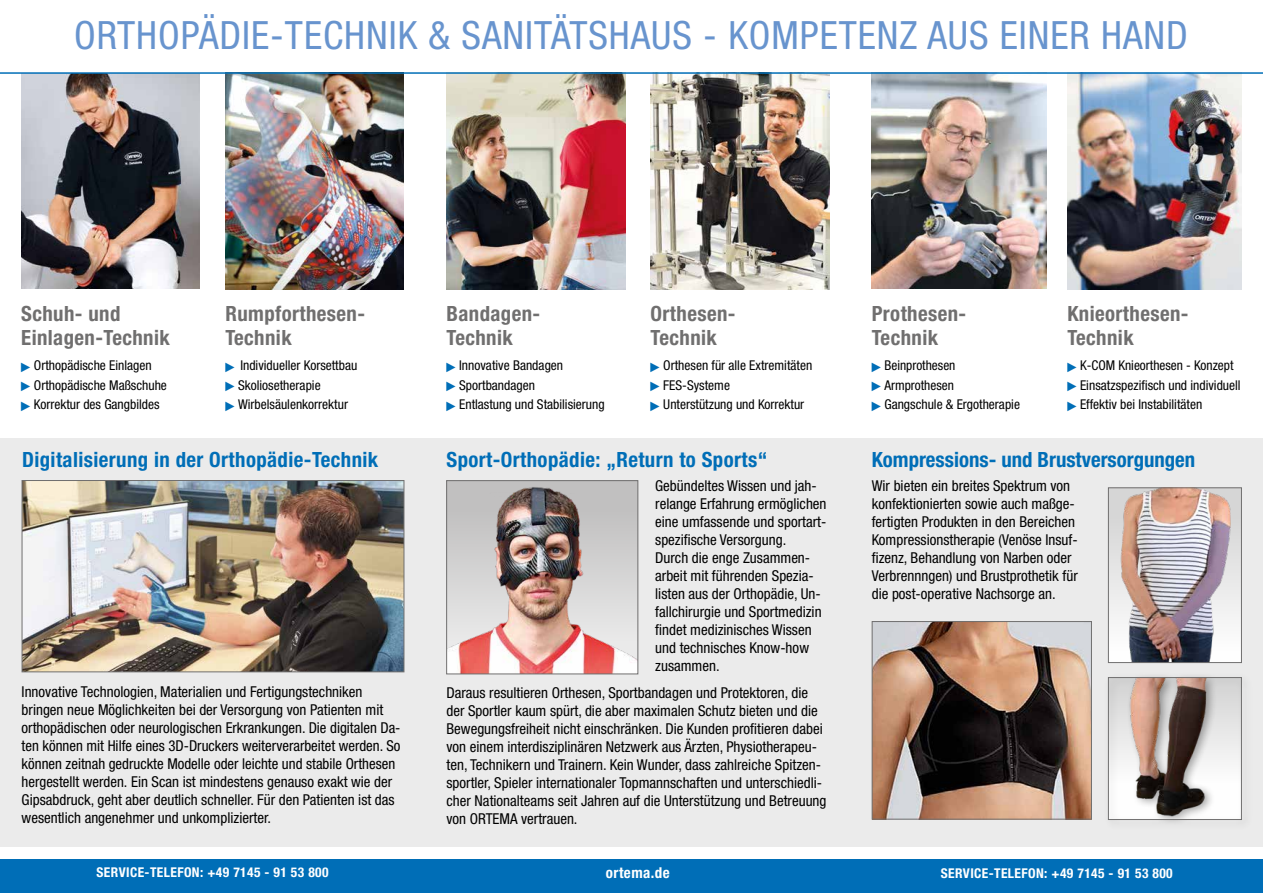
<style>
.page{position:relative;width:1263px;height:893px;background:#fff}
.page>*{position:absolute;margin:0;border:0;box-sizing:border-box;transform-origin:0 0}
.t1{font:condensed 39px "Helvetica Neue LT Std";letter-spacing:.025em;color:#6894ce}
.t2{font:700 condensed 21px/24px "Helvetica Neue LT Std";letter-spacing:.02em;color:#706f6f}
.t3{font:700 condensed 21px "Helvetica Neue LT Std";letter-spacing:.02em;color:#006eb7}
.t4{font:700 condensed 21px "Helvetica Neue LT Std";color:#006eb7}
.t5{font:condensed 15px/18px "Helvetica Neue LT Std";color:#000}
.t6{font:700 condensed 15px "Helvetica Neue LT Std";letter-spacing:.03em;color:#fff}
.t7{font:condensed 13.5px/19.5px "Helvetica Neue LT Std";color:#000}
.t8{font:700 condensed 13.5px "Helvetica Neue LT Std";letter-spacing:.03em;color:#fff}
.s1{font-family:"Arial Narrow";font-stretch:normal;color:#006eb7}
</style>
<div class="page">
<div style="left:0;top:438px;width:1263px;height:408px;background:#ebebeb"></div>
<img style="left:21px;top:74px;width:179px;height:215px">
<img style="left:225px;top:74px;width:179px;height:215px">
<img style="left:446px;top:74px;width:179px;height:215px">
<img style="left:651px;top:74px;width:178px;height:215px">
<img style="left:24px;top:482px;width:378px;height:188px">
<div style="left:22px;top:480px;width:382px;height:192px;border:1px solid #706f6f"></div>
<img style="left:874px;top:623px;width:216px;height:194px">
<div style="left:872px;top:621px;width:220px;height:198px;border:1px solid #706f6f"></div>
<img style="left:1110px;top:489px;width:130px;height:172px">
<div style="left:1108px;top:487px;width:134px;height:176px;border:1px solid #706f6f"></div>
<div style="left:1103px;top:672px;width:150px;height:159px;background:#e7e7e7"></div>
<img style="left:1110px;top:679px;width:130px;height:139px">
<div style="left:1108px;top:677px;width:134px;height:143px;border:1px solid #706f6f"></div>
<img style="left:1067px;top:74px;width:175px;height:215px">
<img style="left:872px;top:74px;width:174px;height:215px">
<hr style="left:0;top:72px;width:1263px;height:2px;background:#006eb7">
<div style="left:0;top:859px;width:1263px;height:34px;background:#006eb7"></div>
<img style="left:448px;top:482px;width:188px;height:190px">
<div style="left:446px;top:480px;width:192px;height:194px;border:1px solid #706f6f"></div>
<h1 class="t1" style="left:74px;top:12px;width:1115px">ORTHOPÄDIE-TECHNIK &amp; SANITÄTSHAUS - KOMPETENZ AUS EINER HAND</h1>
<h2 class="t2" style="left:21px;top:301px;width:150px">Schuh- und<br>Einlagen-Technik</h2>
<h2 class="t2" style="left:225px;top:301px;width:141px">Rumpforthesen-<br>Technik</h2>
<h2 class="t2" style="left:651px;top:301px;width:86px">Orthesen-<br>Technik</h2>
<h2 class="t2" style="left:446px;top:301px;width:95px">Bandagen-<br>Technik</h2>
<p class="t7" style="left:21px;top:356px;width:147px"><span class="s1">►</span>Orthopädische Einlagen <span class="s1">►</span>Orthopädische Maßschuhe <span class="s1">►</span>Korrektur des Gangbildes</p>
<p class="t7" style="left:225px;top:356px;width:133px"><span class="s1">►</span> Individueller Korsettbau <span class="s1">►</span>Skoliosetherapie <span class="s1">►</span>Wirbelsäulenkorrektur</p>
<p class="t7" style="left:446px;top:356px;width:160px"><span class="s1">►</span>Innovative Bandagen <span class="s1">►</span>Sportbandagen<br><span class="s1">►</span>Entlastung und Stabilisierung</p>
<p class="t7" style="left:651px;top:356px;width:163px"><span class="s1">►</span>Orthesen für alle Extremitäten <span class="s1">►</span>FES-Systeme <span class="s1">►</span>Unterstützung und Korrektur</p>
<h2 class="t3" style="left:22px;top:446px;width:358px">Digitalisierung in der Orthopädie-Technik</h2>
<h2 class="t3" style="left:446px;top:446px;width:322px">Sport-Orthopädie: „Return to Sports“</h2>
<p class="t5" style="left:22px;top:682px;width:380px">Innovative Technologien, Materialien und Fertigungstechniken bringen neue Möglichkeiten bei der Versorgung von Patienten mit orthopädischen oder neurologischen Erkrankungen. Die digitalen Da&shy;ten können mit Hilfe eines 3D-Druckers weiterverarbeitet werden. So können zeitnah gedruckte Modelle oder leichte und stabile Orthesen hergestellt werden. Ein Scan ist mindestens genauso exakt wie der Gipsabdruck, geht aber deutlich schneller. Für den Patienten ist das wesentlich angenehmer und unkomplizierter.</p>
<p class="t5" style="left:655px;top:477px;width:173px">Gebündeltes Wissen und jah&shy;relange Erfahrung ermöglichen eine umfassende und sportart&shy;spezifische Versorgung.<br>Durch die enge Zusammen&shy;arbeit mit führenden Spezia&shy;listen aus der Orthopädie, Un&shy;fallchirurgie und Sportmedizin findet medizinisches Wissen und technisches Know-how zusammen.</p>
<p class="t5" style="left:446px;top:683px;width:381px">Daraus resultieren Orthesen, Sportbandagen und Protektoren, die der Sportler kaum spürt, die aber maximalen Schutz bieten und die Bewegungsfreiheit nicht einschränken. Die Kunden profitieren dabei von einem interdisziplinären Netzwerk aus Ärzten, Physiotherapeu&shy;ten, Technikern und Trainern. Kein Wunder, dass zahlreiche Spitzen&shy;sportler, Spieler internationaler Topmannschaften und unterschiedli&shy;cher Nationalteams seit Jahren auf die Unterstützung und Betreuung von ORTEMA vertrauen.</p>
<h2 class="t2" style="left:1067px;top:301px;width:123px">Knieorthesen-<br>Technik</h2>
<h2 class="t2" style="left:872px;top:301px;width:96px">Prothesen-<br>Technik</h2>
<p class="t7" style="left:872px;top:356px;width:150px"><span class="s1">►</span>Beinprothesen <span class="s1">►</span>Armprothesen <span class="s1">►</span>Gangschule &amp; Ergotherapie</p>
<p class="t7" style="left:1067px;top:356px;width:175px"><span class="s1">►</span>K-COM Knieorthesen - Konzept <span class="s1">►</span>Einsatzspezifisch und individuell <span class="s1">►</span>Effektiv bei Instabilitäten</p>
<h2 class="t4" style="left:872px;top:446px;width:325px">Kompressions- und Brustversorgungen</h2>
<p class="t5" style="left:872px;top:476px;width:208px">Wir bieten ein breites Spektrum von konfektionierten sowie auch maßge&shy;fertigten Produkten in den Bereichen Kompressionstherapie (Venöse Insuf&shy;fizenz, Behandlung von Narben oder Verbrennngen) und Brustprothetik für die post-operative Nachsorge an.</p>
<p class="t8" style="left:97px;top:864px;width:234px">SERVICE-TELEFON: +49 7145 - 91 53 800</p>
<p class="t6" style="left:606px;top:864px;width:65px">ortema.de</p>
<p class="t8" style="left:941px;top:865px;width:234px">SERVICE-TELEFON: +49 7145 - 91 53 800</p>
</div>
